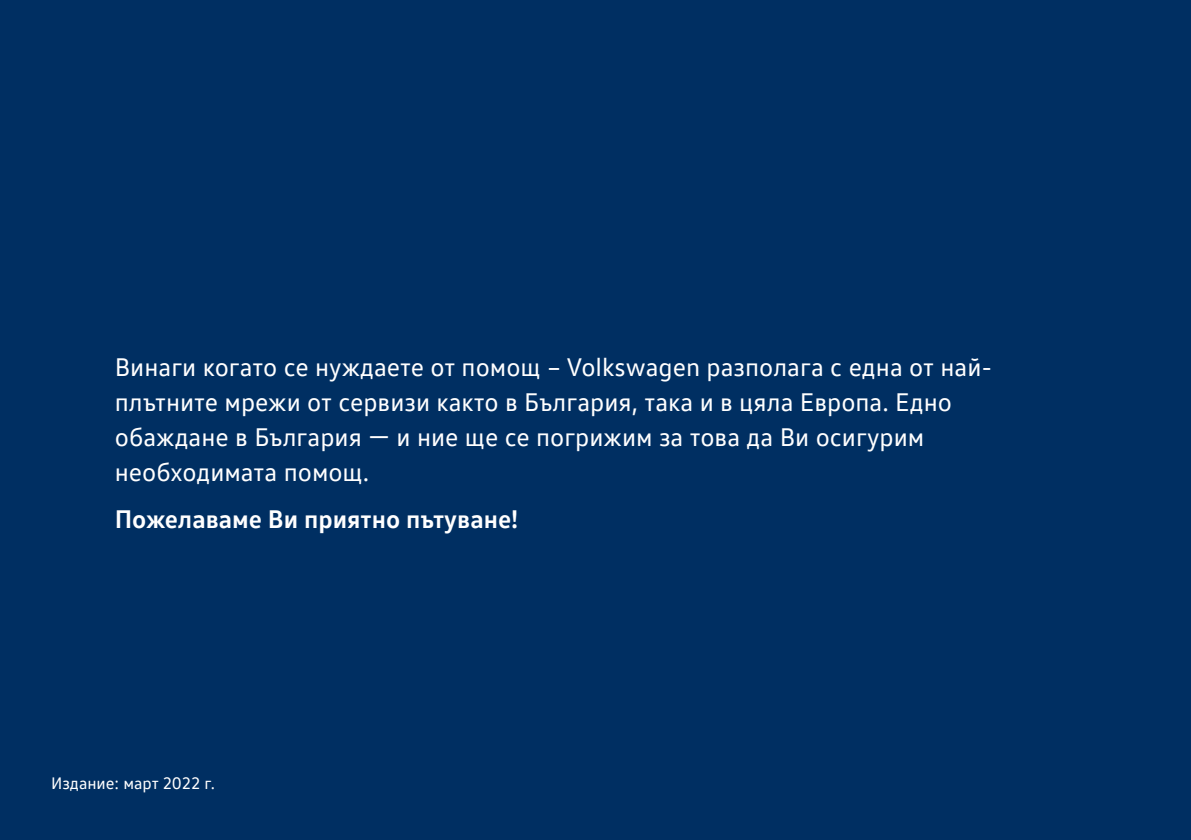
<style>
.page{position:relative;width:1191px;height:840px;background:#fff}
.page>*{position:absolute;margin:0;border:0;box-sizing:border-box;transform-origin:0 0}
.t1{font:26px/35.2px "VW Text";color:#fff}
.t2{font:700 26px "VW Text";color:#fff}
.t3{font:17px "VW Text";color:#fff}
</style>
<div class="page">
<div style="left:0;top:0;width:1191px;height:839px;background:#002f62"></div>
<p class="t1" style="left:115px;top:348px;width:879px">Винаги когато се нуждаете от помощ – Volkswagen разполага с една от най&shy;плътните мрежи от сервизи както в България, така и в цяла Европа. Едно обаждане в България — и ние ще се погрижим за това да Ви осигурим необходимата помощ.</p>
<p class="t2" style="left:115px;top:501px;width:405px">Пожелаваме Ви приятно пътуване!</p>
<p class="t3" style="left:51px;top:772px;width:165px">Издание: март 2022 г.</p>
</div>
